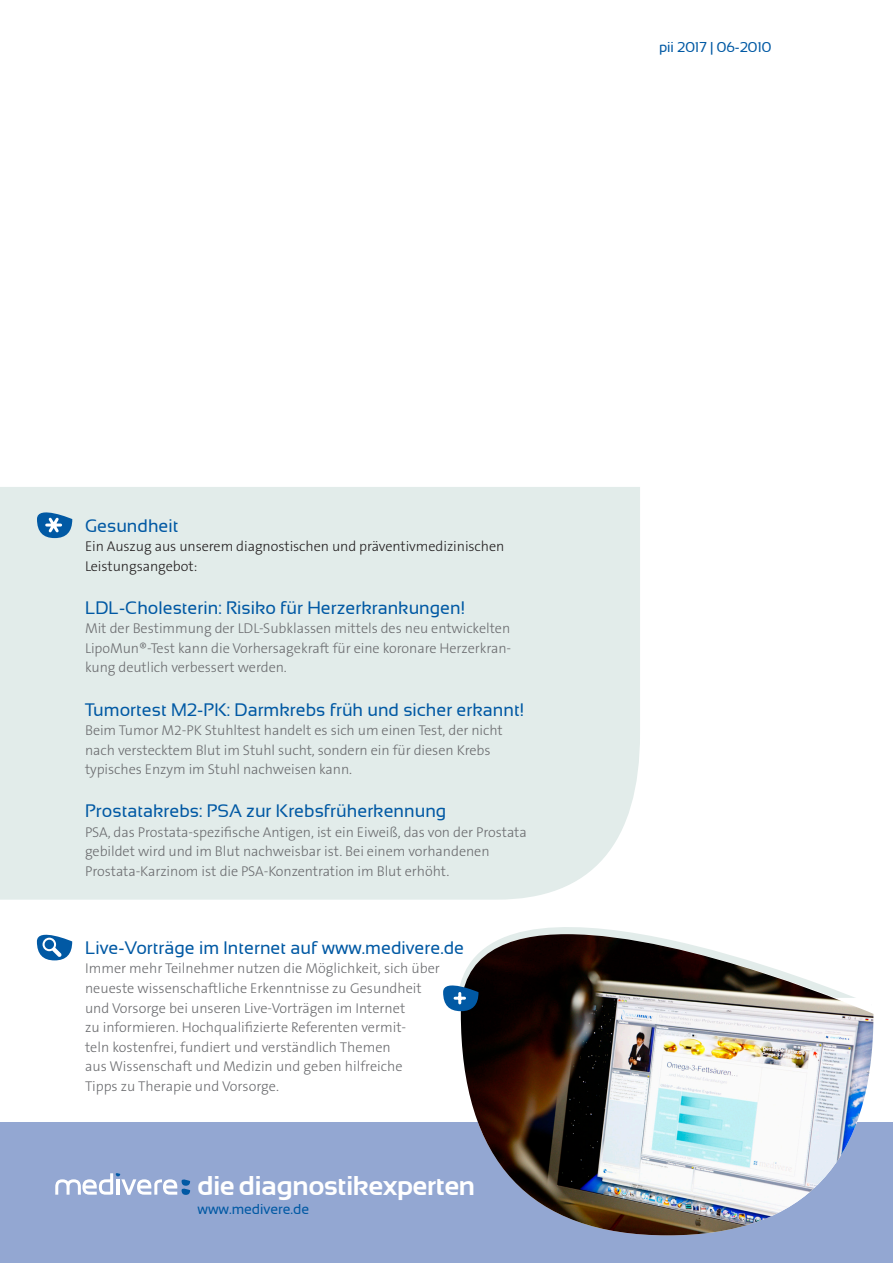
<style>
.page{position:relative;width:893px;height:1263px;background:#fff}
.page>*{position:absolute;margin:0;border:0;box-sizing:border-box;transform-origin:0 0}
.fliess_2{font:700 27px "Sansation";letter-spacing:-.005em;color:#fff}
.Head_3{font:18px "Sansation";color:#0159a4}
.Head_1{font:18px "Sansation";color:#0159a4}
.fliess_head{font:18px "Sansation";color:#0159a4}
.fliess_3{font:300 14.25px/19.5px "The Sans B3";color:#6c6d70}
.Head_3-2{font:300 14.25px/19.5px "The Sans B3";letter-spacing:-.005em;color:#6c6d70}
.fliess_head-2{font:300 14.25px/19.5px "The Sans B3";letter-spacing:-.005em;color:#6c6d70;text-align:justify}
.Head_1-2{font:300 14.25px/19.5px "The Sans B3";letter-spacing:-.005em;color:#6c6d70}
.fliess_head-3{font:300 14.25px/19.5px "The Sans B3";letter-spacing:-.005em;color:#231f20}
.Info_1{font:14.25px "Sansation";letter-spacing:-.005em;color:#0159a4}
</style>
<div class="page">
<div style="left:0;top:1123px;width:893px;height:140px;background:#93a7d2"></div>
<svg style="left:55px;top:1173px;width:135px;height:22px"></svg>
<svg style="left:37px;top:934px;width:35px;height:26px"></svg>
<img style="left:461px;top:934px;width:412px;height:301px">
<svg style="left:443px;top:977px;width:35px;height:34px"></svg>
<div style="left:0;top:487px;width:640px;height:413px;background:#e2ecea"></div>
<svg style="left:37px;top:504px;width:35px;height:34px"></svg>
<p class="Info_1" style="left:659px;top:39px;width:114px">pii 2017 | 06-2010</p>
<p class="Head_3" style="left:85px;top:515px;width:95px">Gesundheit</p>
<p class="fliess_head-3" style="left:85px;top:537px;width:421px">Ein Auszug aus unserem diagnostischen und präventivmedizinischen<br>Leistungsangebot:</p>
<p class="fliess_head" style="left:85px;top:598px;width:382px">LDL-Cholesterin: Risiko für Herzerkrankungen!</p>
<p class="fliess_head-2" style="left:85px;top:619px;width:428px">Mit der Bestimmung der LDL-Subklassen mittels des neu entwickelten LipoMun®-Test kann die Vorhersagekraft für eine koronare Herzerkran&shy;kung deutlich verbessert werden.</p>
<p class="Head_1" style="left:85px;top:699px;width:440px">Tumortest M2-PK: Darmkrebs früh und sicher erkannt!</p>
<p class="Head_1-2" style="left:85px;top:721px;width:419px">Beim Tumor M2-PK Stuhltest handelt es sich um einen Test, der nicht nach verstecktem Blut im Stuhl sucht, sondern ein für diesen Krebs typisches Enzym im Stuhl nachweisen kann.</p>
<p class="Head_3" style="left:85px;top:801px;width:363px">Prostatakrebs: PSA zur Krebsfrüherkennung</p>
<p class="Head_3-2" style="left:85px;top:823px;width:443px">PSA, das Prostata-spezifische Antigen, ist ein Eiweiß, das von der Prostata gebildet wird und im Blut nachweisbar ist. Bei einem vorhandenen<br>Prostata-Karzinom ist die PSA-Konzentration im Blut erhöht.</p>
<p class="Head_3" style="left:85px;top:938px;width:381px">Live-Vorträge im Internet auf www.medivere.de</p>
<p class="fliess_3" style="left:85px;top:959px;width:356px">Immer mehr Teilnehmer nutzen die Möglichkeit, sich über neueste wissenschaftliche Erkenntnisse zu Gesundheit und Vorsorge bei unseren Live-Vorträgen im Internet<br>zu informieren. Hochqualifizierte Referenten vermit-<br>teln kostenfrei, fundiert und verständlich Themen</p>
<p class="fliess_3" style="left:85px;top:1057px;width:319px">aus Wissenschaft und Medizin und geben hilfreiche<br>Tipps zu Therapie und Vorsorge.</p>
<p class="fliess_2" style="left:198px;top:1170px;width:279px">die diagnostikexperten</p>
<p class="Info_1" style="left:198px;top:1201px;width:113px">www.medivere.de</p>
</div>
